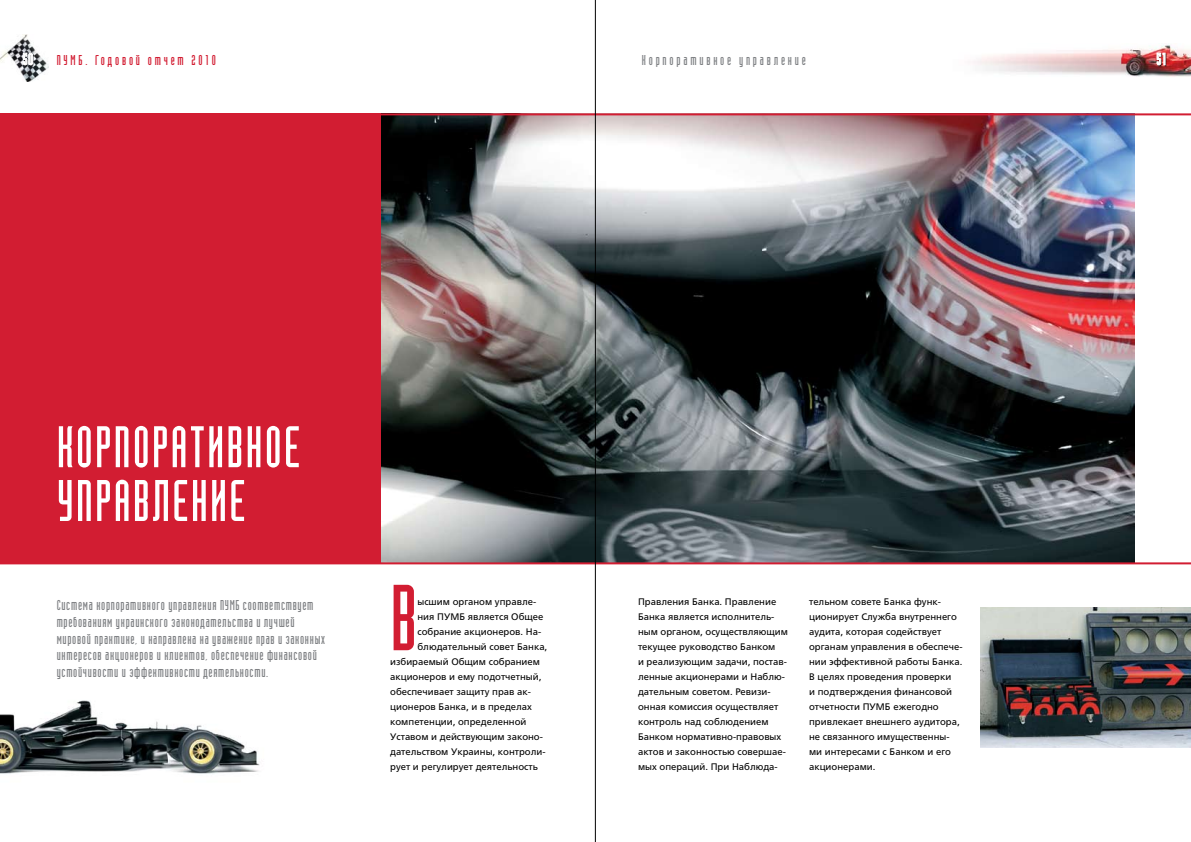
<style>
.page{position:relative;width:1191px;height:842px;background:#fff}
.page>*{position:absolute;margin:0;border:0;box-sizing:border-box;transform-origin:0 0}
.t1{font:91.6px "Blits One C";color:#d21d32}
.t2{font:57.4px/53.8px "Blits One C";letter-spacing:.04em;color:#fff}
.t3{font:16.4px "Blits One C";color:#fff}
.t4{font:14px/16.8px "Blits One C";letter-spacing:.05em;color:#808285}
.t5{font:14px "Blits One C";letter-spacing:.2em;color:#808285}
.t6{font:14px "Blits One C";letter-spacing:.2em;color:#d21d32}
.t7{font:9.5px/15px "Frutiger LTCYR";color:#000}
</style>
<div class="page">
<img style="left:0;top:34px;width:39px;height:48px">
<div style="left:24px;top:54px;width:42px;height:23px;background:#000;opacity:.8"></div>
<svg style="left:23px;top:53px;width:10px;height:12px"></svg>
<img style="left:1120px;top:45px;width:71px;height:32px">
<div style="left:1157px;top:54px;width:34px;height:23px;background:#000;opacity:.8"></div>
<svg style="left:1156px;top:53px;width:9px;height:12px"></svg>
<div style="left:0;top:113px;width:963px;height:450px;background:#d21d32"></div>
<img style="left:382px;top:115px;width:752px;height:447px">
<img style="left:980px;top:608px;width:211px;height:139px">
<img style="left:0;top:700px;width:260px;height:74px">
<hr style="left:0;top:113px;width:1191px;height:2px;background:#d21d32">
<hr style="left:0;top:562px;width:1191px;height:2px;background:#d21d32">
<hr style="left:595px;top:0;width:1px;height:842px;background:#000">
<h3 class="t3" style="left:23px;top:50px;width:12px">50</h3>
<h3 class="t6" style="left:57px;top:52px;width:161px">ПУМБ. Годовой отчет 2010</h3>
<h3 class="t5" style="left:642px;top:52px;width:166px">Корпоративное управление</h3>
<h3 class="t3" style="left:1156px;top:50px;width:12px">51</h3>
<h2 class="t2" style="left:57px;top:419px;width:245px">КОРПОРАТИВНОЕ<br>УПРАВЛЕНИЕ</h2>
<p class="t4" style="left:57px;top:596px;width:270px">Система корпоративного управления ПУМБ соответствует требованиям украинского законодательства и лучшей мировой практике, и направлена на уважение прав и законных интересов акционеров и клиентов, обеспечение финансовой устойчивости и эффективности деятельности.</p>
<h1 class="t1" style="left:390px;top:566px;width:29px">В</h1>
<p class="t7" style="left:417px;top:594px;width:120px">ысшим органом управле-</p>
<p class="t7" style="left:417px;top:609px;width:127px">ния ПУМБ является Общее</p>
<p class="t7" style="left:417px;top:624px;width:125px">собрание акционеров. На-</p>
<p class="t7" style="left:417px;top:639px;width:131px">блюдательный совет Банка,</p>
<p class="t7" style="left:390px;top:654px;width:151px">избираемый Общим собранием</p>
<p class="t7" style="left:390px;top:669px;width:153px">акционеров и ему подотчетный,</p>
<p class="t7" style="left:390px;top:684px;width:142px">обеспечивает защиту прав ак-</p>
<p class="t7" style="left:390px;top:699px;width:143px">ционеров Банка, и в пределах</p>
<p class="t7" style="left:390px;top:714px;width:138px">компетенции, определенной</p>
<p class="t7" style="left:390px;top:729px;width:154px">Уставом и действующим законо-</p>
<p class="t7" style="left:390px;top:744px;width:157px">дательством Украины, контроли-</p>
<p class="t7" style="left:390px;top:759px;width:149px">рует и регулирует деятельность</p>
<p class="t7" style="left:638px;top:594px;width:151px">Правления Банка. Правление<br>Банка является исполнитель&shy;ным органом, осуществляющим текущее руководство Банком<br>и реализующим задачи, постав&shy;ленные акционерами и Наблю&shy;дательным советом. Ревизи&shy;онная комиссия осуществляет контроль над соблюдением<br>Банком нормативно-правовых актов и законностью совершае&shy;мых операций. При Наблюда-</p>
<p class="t7" style="left:809px;top:594px;width:155px">тельном совете Банка функ&shy;ционирует Служба внутреннего аудита, которая содействует органам управления в обеспече&shy;нии эффективной работы Банка.<br>В целях проведения проверки<br>и подтверждения финансовой отчетности ПУМБ ежегодно привлекает внешнего аудитора, не связанного имущественны&shy;ми интересами с Банком и его акционерами.</p>
</div>
